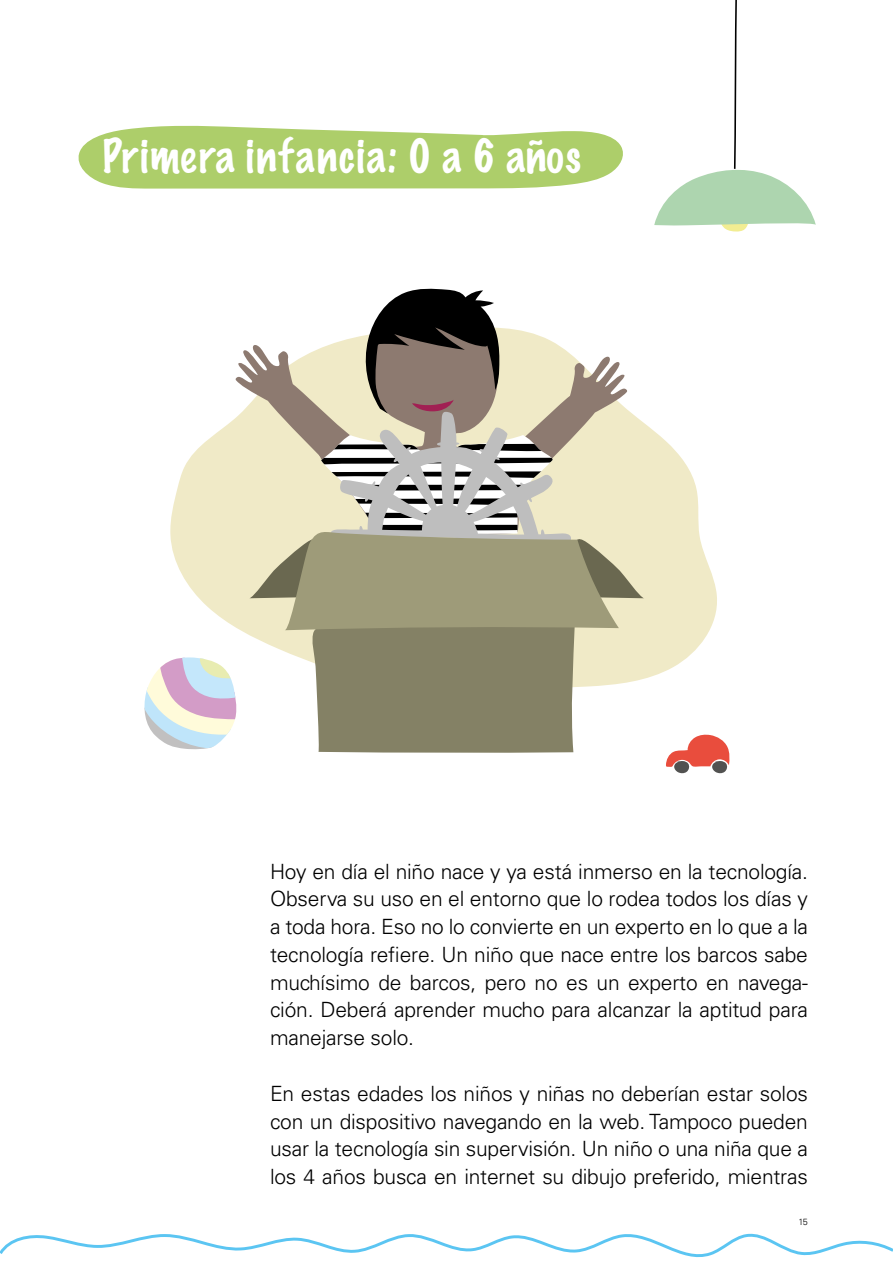
<style>
.page{position:relative;width:893px;height:1276px;background:#fff}
.page>*{position:absolute;margin:0;border:0;box-sizing:border-box;transform-origin:0 0}
.t1{font:100 42px "Marker Felt";letter-spacing:.035em;color:#fff}
.t2{font:300 21px/27.8px "Univers LT Std";letter-spacing:-.01em;color:#000;text-align:justify}
.t3{font:300 9px "Univers LT Std";color:#000}
</style>
<div class="page">
<svg style="left:0;top:1233px;width:893px;height:25px"></svg>
<svg style="left:78px;top:125px;width:545px;height:64px;background:#b8d47e"></svg>
<svg style="left:644px;top:423px;width:73px;height:256px;fill:#f0eac7"></svg>
<svg style="left:654px;top:0;width:162px;height:232px"></svg>
<svg style="left:144px;top:288px;width:500px;height:465px"></svg>
<svg style="left:666px;top:734px;width:64px;height:39px"></svg>
<h1 class="t1" style="left:103px;top:123px;width:480px">Primera infancia: 0 a 6 años</h1>
<p class="t2" style="left:270px;top:857px;width:539px">Hoy en día el niño nace y ya está inmerso en la tecnología.<br>Observa su uso en el entorno que lo rodea todos los días y a toda hora. Eso no lo convierte en un experto en lo que a la tecnología refiere. Un niño que nace entre los barcos sabe muchísimo de barcos, pero no es un experto en navega&shy;ción. Deberá aprender mucho para alcanzar la aptitud para manejarse solo.</p>
<p class="t2" style="left:270px;top:1079px;width:539px">En estas edades los niños y niñas no deberían estar solos con un dispositivo navegando en la web. Tampoco pueden usar la tecnología sin supervisión. Un niño o una niña que a los 4 años busca en internet su dibujo preferido, mientras</p>
<p class="t3" style="left:798px;top:1216px;width:11px">15</p>
</div>
